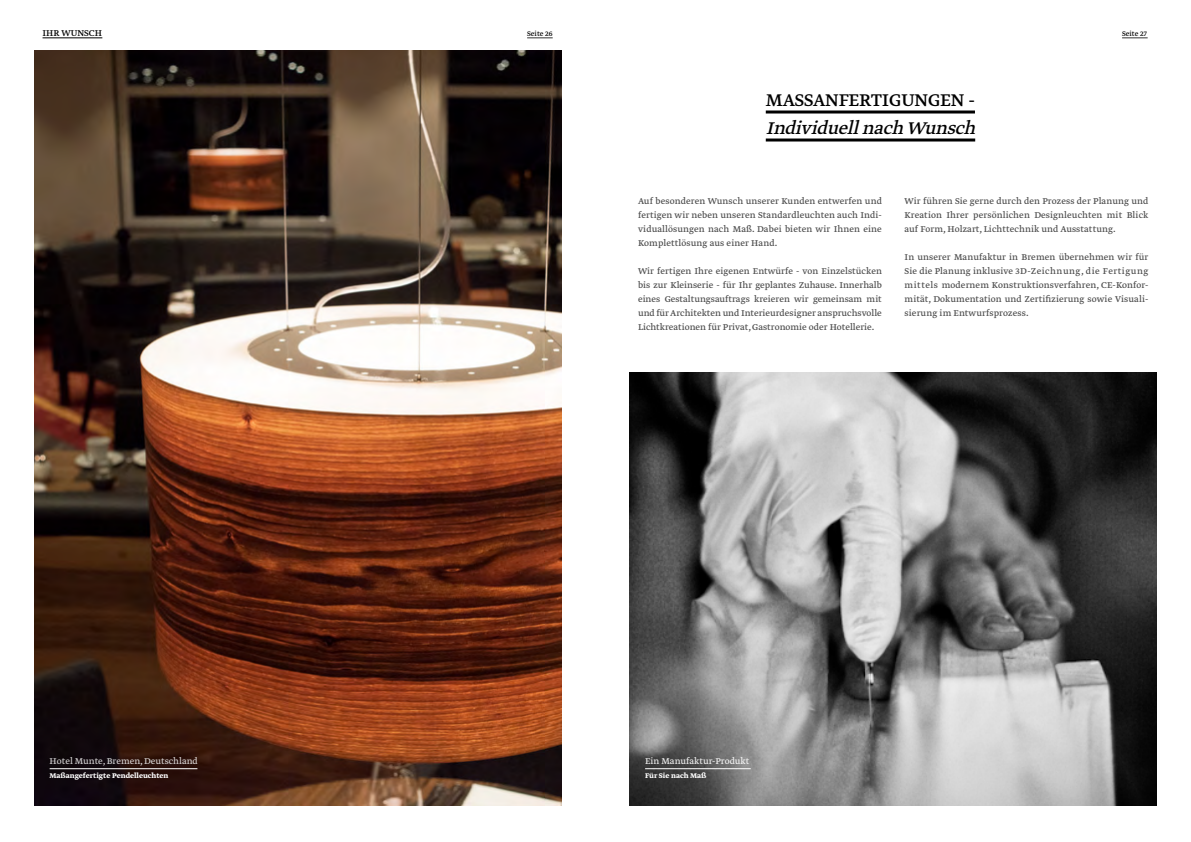
<style>
.page{position:relative;width:1191px;height:842px;background:#fff}
.page>*{position:absolute;margin:0;border:0;box-sizing:border-box;transform-origin:0 0}
.t1{font:italic 20px "Greta Text Pro";color:#000}
.t2{font:20px "Greta Text Pro";letter-spacing:-.005em;color:#000}
.t3{font:10px/14px "Greta Text Pro";letter-spacing:.01em;color:#000;text-align:justify}
.t4{font:10px "Greta Text Pro";color:#fff}
.t5{font:700 8px "Greta Text Pro";color:#fff}
.t6{font:8px "Greta Text Pro";color:#000}
</style>
<div class="page">
<svg style="left:527px;top:37px;width:26px;height:1px"></svg>
<img style="left:34px;top:50px;width:527px;height:756px">
<hr style="left:43px;top:37px;width:59px;height:1px;background:#000">
<hr style="left:50px;top:768px;width:147px;height:1px;background:#fff">
<svg style="left:1122px;top:37px;width:25px;height:1px"></svg>
<hr style="left:765px;top:111px;width:210px;height:3px;background:#000">
<hr style="left:765px;top:139px;width:210px;height:3px;background:#000">
<img style="left:629px;top:372px;width:528px;height:434px">
<hr style="left:645px;top:768px;width:105px;height:1px;background:#fff">
<p class="t3" style="left:43px;top:26px;width:61px">IHR WUNSCH</p>
<p class="t6" style="left:1122px;top:29px;width:26px">Seite 27</p>
<p class="t6" style="left:527px;top:29px;width:27px">Seite 26</p>
<h1 class="t2" style="left:765px;top:88px;width:211px">MASSANFERTIGUNGEN -</h1>
<h1 class="t1" style="left:765px;top:116px;width:217px">IndividuellnachWunsch</h1>
<p class="t4" style="left:50px;top:755px;width:150px">Hotel Munte, Bremen, Deutschland</p>
<p class="t5" style="left:50px;top:770px;width:120px">Maßangefertigte Pendelleuchten</p>
<p class="t3" style="left:638px;top:194px;width:245px">Auf besonderen Wunsch unserer Kunden entwerfen und fertigen wir neben unseren Standardleuchten auch Indi&shy;viduallösungen nach Maß. Dabei bieten wir Ihnen eine Komplettlösung aus einer Hand.</p>
<p class="t3" style="left:638px;top:264px;width:245px">Wir fertigen Ihre eigenen Entwürfe - von Einzelstücken bis zur Kleinserie - für Ihr geplantes Zuhause. Innerhalb eines Gestaltungsauftrags kreieren wir gemeinsam mit und für Architekten und Interieurdesigner anspruchsvolle Lichtkreationen für Privat, Gastronomie oder Hotellerie.</p>
<p class="t3" style="left:904px;top:194px;width:245px">Wir führen Sie gerne durch den Prozess der Planung und Kreation Ihrer persönlichen Designleuchten mit Blick auf Form, Holzart, Lichttechnik und Ausstattung.</p>
<p class="t3" style="left:904px;top:250px;width:245px">In unserer Manufaktur in Bremen übernehmen wir für Sie die Planung inklusive 3D-Zeichnung, die Fertigung mittels modernem Konstruktionsverfahren, CE-Konfor&shy;mität, Dokumentation und Zertifizierung sowie Visuali&shy;sierung im Entwurfsprozess.</p>
<p class="t4" style="left:645px;top:755px;width:106px">Ein Manufaktur-Produkt</p>
<p class="t5" style="left:645px;top:770px;width:63px">Für Sie nach Maß</p>
</div>
